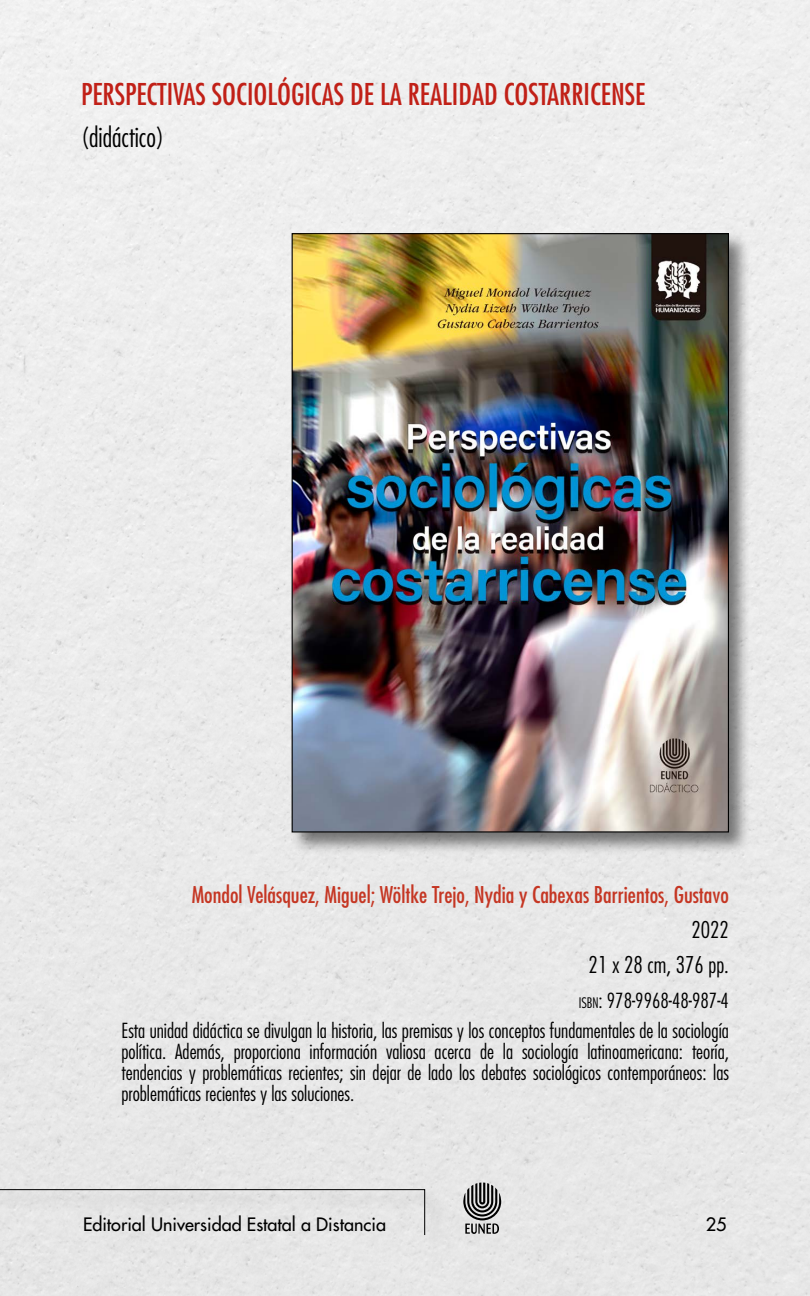
<style>
.page{position:relative;width:810px;height:1296px;background:#fff}
.page>*{position:absolute;margin:0;border:0;box-sizing:border-box;transform-origin:0 0}
.TITULO_DE_LA_OBRA{font:condensed 29.25px "Futura Std";color:#c12017}
.coleccion___o_genero{font:300 condensed 27px "Futura Std";color:#000}
.AUTOR{font:condensed 22.5px "Futura Std";color:#c53623}
.formato-paginas{font:300 condensed 22.5px "Futura Std";color:#000}
.Año{font:300 condensed 22.5px "Futura Std";color:#000}
.Descripción_de_libro{font:300 condensed 20.25px/20.7px "Futura Std";color:#000;text-align:justify}
.ISBNN{font:300 condensed 20.25px "Futura Std";color:#000}
.t1{font:500 18px "Futura Std";color:#000}
.s1{font-size:14.17px}
.s2{font-style:inherit}
</style>
<div class="page">
<svg style="left:463px;top:1182px;width:38px;height:52px;background:#8a8a8a"></svg>
<div style="left:0;top:1187px;width:447px;height:68px;background:#e6e6e6"></div>
<svg style="left:0;top:1189px;width:425px;height:47px"></svg>
<div style="left:289px;top:231px;width:463px;height:624px;background:#000;opacity:.5"></div>
<img style="left:294px;top:235px;width:433px;height:595px">
<p class="TITULO_DE_LA_OBRA" style="left:81px;top:77px;width:566px">PERSPECTIVAS SOCIOLÓGICAS DE LA REALIDAD COSTARRICENSE</p>
<p class="coleccion___o_genero" style="left:81px;top:121px;width:85px">(didáctico)</p>
<p class="AUTOR" style="left:192px;top:882px;width:539px">Mondol Velásquez, Miguel; Wöltke Trejo, Nydia y Cabexas Barrientos, Gustavo</p>
<p class="Año" style="left:692px;top:917px;width:39px">2022</p>
<p class="formato-paginas" style="left:589px;top:952px;width:142px">21 x 28 cm, 376 pp.</p>
<p class="ISBNN" style="left:579px;top:988px;width:152px"><span class="s1">isbn</span><span class="s2">:</span> 978-9968-48-987-4</p>
<p class="Descripción_de_libro" style="left:122px;top:1021px;width:609px">Esta unidad didáctica se divulgan la historia, las premisas y los conceptos fundamentales de la sociología política. Además, proporciona información valiosa acerca de la sociología latinoamericana: teoría, tendencias y problemáticas recientes; sin dejar de lado los debates sociológicos contemporáneos: las problemáticas recientes y las soluciones.</p>
<p class="t1" style="left:83px;top:1213px;width:305px">Editorial Universidad Estatal a Distancia</p>
<p class="t1" style="left:706px;top:1213px;width:22px">25</p>
</div>
